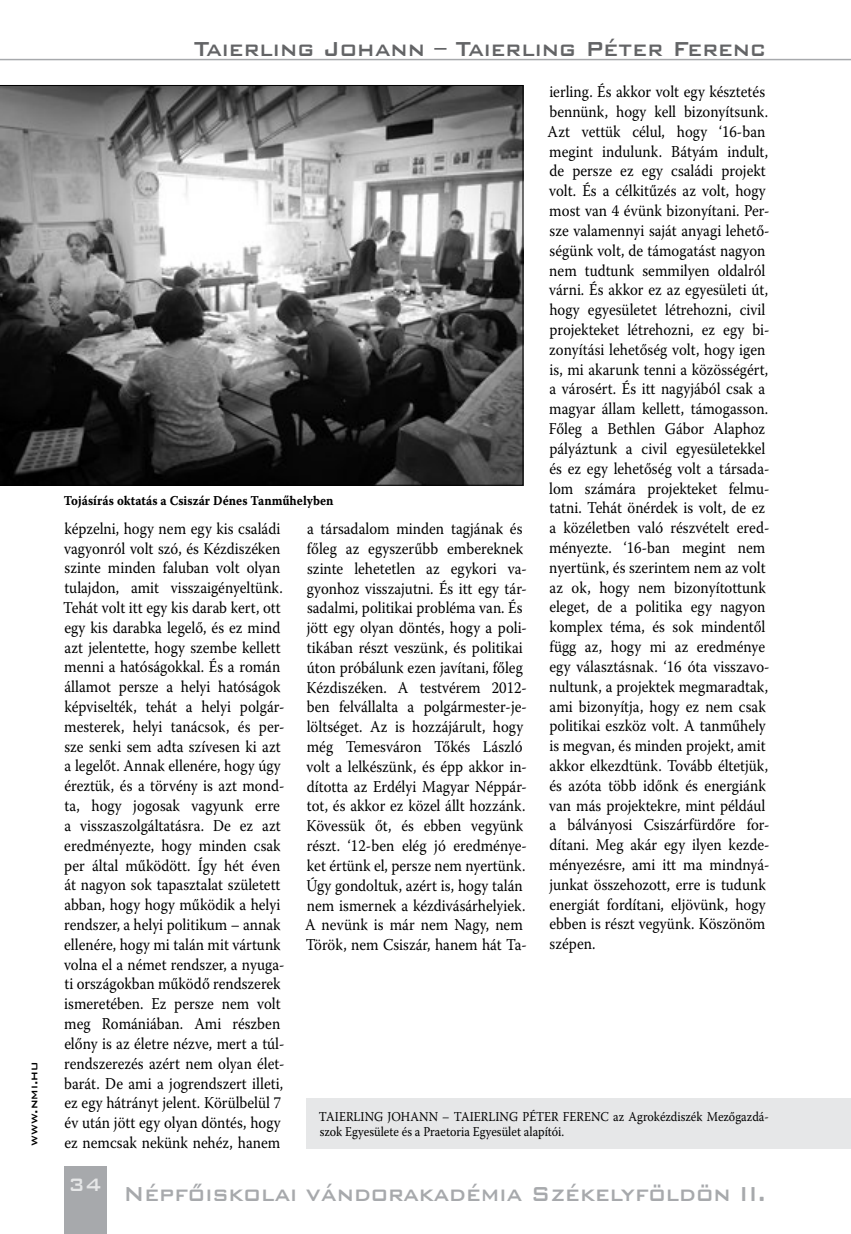
<style>
.page{position:relative;width:851px;height:1234px;background:#fff}
.page>*{position:absolute;margin:0;border:0;box-sizing:border-box;transform-origin:0 0}
.t1{font:27px "Bank Gothic Md PFL Normal";color:#a7a9ac;scale:.9 1}
.t2{font:27px "Bank Gothic Md PFL Normal";color:#636466;scale:.9 1}
.t3{font:24px "Bank Gothic Md PFL Normal";color:#e6e7e8;scale:.9 1}
.t4{font:16.5px/19.8px "Warnock Pro";color:#000;scale:.9 1}
.t5{font:13.5px/14.7px "Warnock Pro";color:#000;scale:.9 1}
.t6{font:13.5px "Warnock Pro Bold Capt";color:#000;scale:.9 1}
.t7{font:13.5px "Bank Gothic Md PFL Normal";color:#000}
</style>
<div class="page">
<div style="left:64px;top:1165px;width:42px;height:68px;background:#a7a9ac"></div>
<hr style="left:0;top:59px;width:850px;height:1px;background:#a7a9ac">
<svg style="left:0;top:85px;width:523px;height:400px;background:#6e6e6e"></svg>
<div style="left:306px;top:1098px;width:544px;height:50px;background:#e6e7e8"></div>
<p class="t7" style="left:26px;top:1145px;width:85px;rotate:-90deg">www.nmi.hu</p>
<h1 class="t2" style="left:194px;top:34px;width:636px">Taierling Johann – Taierling Péter Ferenc</h1>
<p class="t4" style="left:547px;top:82px;width:248px">ierling. És akkor volt egy késztetés bennünk, hogy kell bizonyítsunk.<br>Azt vettük célul, hogy ‘16-ban megint indulunk. Bátyám indult, de persze ez egy családi projekt volt. És a célkitűzés az volt, hogy most van 4 évünk bizonyítani. Per&shy;sze valamennyi saját anyagi lehető&shy;ségünk volt, de támogatást nagyon nem tudtunk semmilyen oldalról várni. És akkor ez az egyesületi út, hogy egyesületet létrehozni, civil projekteket létrehozni, ez egy bi&shy;zonyítási lehetőség volt, hogy igen is, mi akarunk tenni a közösségért, a városért. És itt nagyjából csak a magyar állam kellett, támogasson.<br>Főleg a Bethlen Gábor Alaphoz pályáztunk a civil egyesületekkel és ez egy lehetőség volt a társada&shy;lom számára projekteket felmu&shy;tatni. Tehát önérdek is volt, de ez a közéletben való részvételt ered&shy;ményezte. ‘16-ban megint nem nyertünk, és szerintem nem az volt az ok, hogy nem bizonyítottunk eleget, de a politika egy nagyon komplex téma, és sok mindentől függ az, hogy mi az eredménye egy választásnak. ‘16 óta visszavo&shy;nultunk, a projektek megmaradtak, ami bizonyítja, hogy ez nem csak politikai eszköz volt. A tanműhely is megvan, és minden projekt, amit akkor elkezdtünk. Tovább éltetjük, és azóta több időnk és energiánk van más projektekre, mint például a bálványosi Csiszárfürdőre for&shy;dítani. Meg akár egy ilyen kezde&shy;ményezésre, ami itt ma mindnyá&shy;junkat összehozott, erre is tudunk energiát fordítani, eljövünk, hogy ebben is részt vegyünk. Köszönöm szépen.</p>
<p class="t6" style="left:64px;top:492px;width:301px">Tojásírás oktatás a Csiszár Dénes Tanműhelyben</p>
<p class="t4" style="left:63px;top:518px;width:247px">képzelni, hogy nem egy kis családi vagyonról volt szó, és Kézdiszéken szinte minden faluban volt olyan tulajdon, amit visszaigényeltünk.<br>Tehát volt itt egy kis darab kert, ott egy kis darabka legelő, és ez mind azt jelentette, hogy szembe kellett menni a hatóságokkal. És a román államot persze a helyi hatóságok képviselték, tehát a helyi polgár&shy;mesterek, helyi tanácsok, és per&shy;sze senki sem adta szívesen ki azt a legelőt. Annak ellenére, hogy úgy éreztük, és a törvény is azt mond&shy;ta, hogy jogosak vagyunk erre a visszaszolgáltatásra. De ez azt eredményezte, hogy minden csak per által működött. Így hét éven át nagyon sok tapasztalat született abban, hogy hogy működik a helyi rendszer, a helyi politikum – annak ellenére, hogy mi talán mit vártunk volna el a német rendszer, a nyuga&shy;ti országokban működő rendszerek ismeretében. Ez persze nem volt meg Romániában. Ami részben előny is az életre nézve, mert a túl&shy;rendszerezés azért nem olyan élet&shy;barát. De ami a jogrendszert illeti, ez egy hátrányt jelent. Körülbelül 7 év után jött egy olyan döntés, hogy ez nemcsak nekünk nehéz, hanem</p>
<p class="t4" style="left:305px;top:518px;width:248px">a társadalom minden tagjának és főleg az egyszerűbb embereknek szinte lehetetlen az egykori va&shy;gyonhoz visszajutni. És itt egy tár&shy;sadalmi, politikai probléma van. És jött egy olyan döntés, hogy a poli&shy;tikában részt veszünk, és politikai úton próbálunk ezen javítani, főleg Kézdiszéken. A testvérem 2012- ben felvállalta a polgármester-je&shy;löltséget. Az is hozzájárult, hogy még Temesváron Tőkés László volt a lelkészünk, és épp akkor in&shy;dította az Erdélyi Magyar Néppár&shy;tot, és akkor ez közel állt hozzánk.<br>Kövessük őt, és ebben vegyünk részt. ‘12-ben elég jó eredménye&shy;ket értünk el, persze nem nyertünk.<br>Úgy gondoltuk, azért is, hogy talán nem ismernek a kézdivásárhelyiek.<br>A nevünk is már nem Nagy, nem Török, nem Csiszár, hanem hát Ta-</p>
<p class="t5" style="left:319px;top:1109px;width:501px">TAIERLING JOHANN – TAIERLING PÉTER FERENC az Agrokézdiszék Mezőgazdá&shy;szok Egyesülete és a Praetoria Egyesület alapítói.</p>
<h2 class="t3" style="left:68px;top:1171px;width:39px">34</h2>
<h1 class="t1" style="left:123px;top:1178px;width:715px">Népfőiskolai vándorakadémia Székelyföldön II.</h1>
</div>
